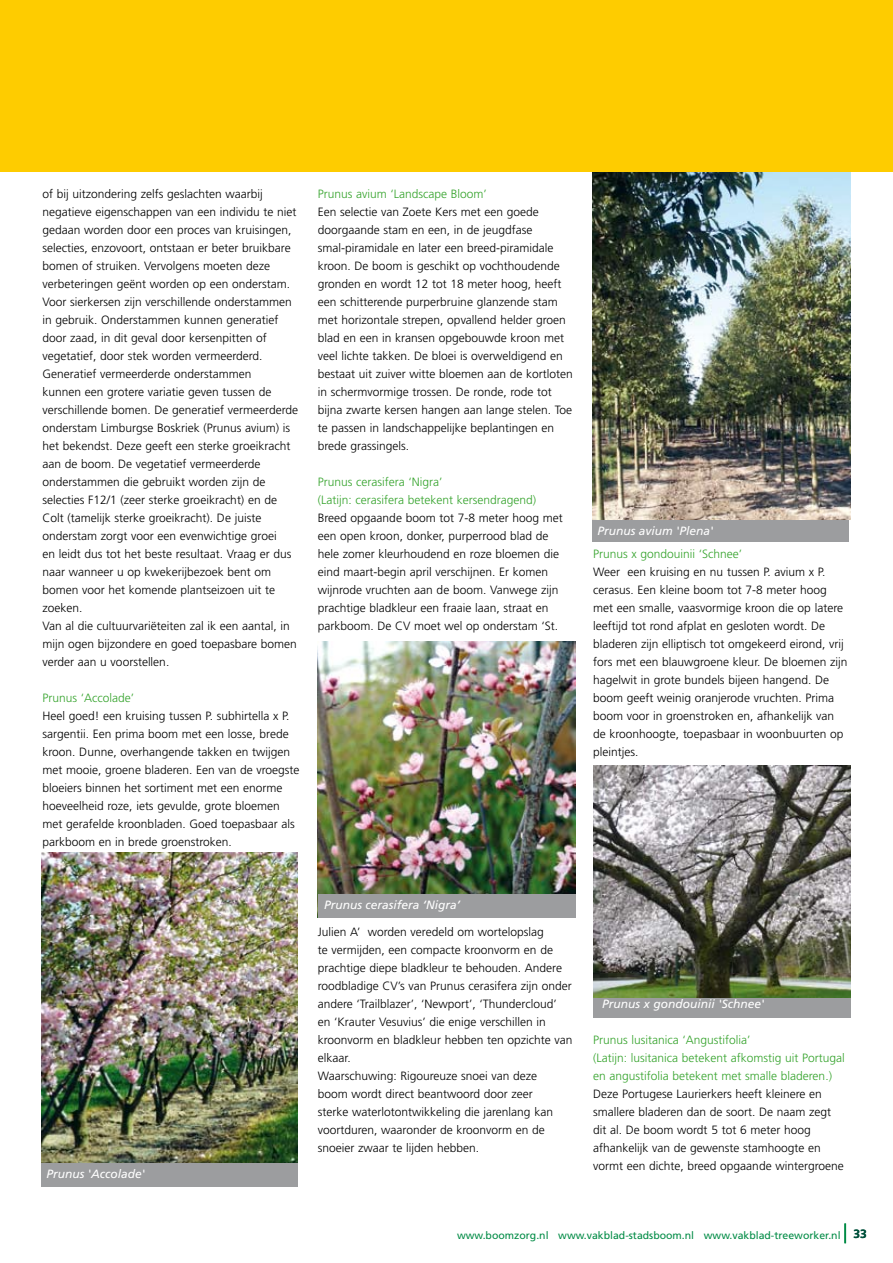
<style>
.page{position:relative;width:893px;height:1263px;background:#fff}
.page>*{position:absolute;margin:0;border:0;box-sizing:border-box;transform-origin:0 0}
.t1{font:300 12px/18px "Frutiger";color:#000}
.t2{font:300 12px/18px "Frutiger";color:#35a32c}
.t3{font:italic 12px "Frutiger";color:#fff}
.t4{font:10.5px "Frutiger";color:#008b45}
.s1{font-weight:700;font-size:12px;color:#00513c}
</style>
<div class="page">
<hr style="left:844px;top:1223px;width:2px;height:20px;background:#008b45">
<img style="left:593px;top:172px;width:257px;height:347px">
<div style="left:0;top:0;width:893px;height:172px;background:#fecc00"></div>
<img style="left:42px;top:853px;width:256px;height:310px">
<div style="left:42px;top:1163px;width:256px;height:23px;background:#9c9d9f"></div>
<div style="left:592px;top:520px;width:257px;height:21px;background:#9c9d9f"></div>
<img style="left:318px;top:641px;width:257px;height:253px">
<div style="left:318px;top:894px;width:257px;height:23px;background:#9c9d9f"></div>
<div style="left:593px;top:991px;width:257px;height:27px;background:#9c9d9f"></div>
<img style="left:593px;top:765px;width:257px;height:232px">
<p class="t1" style="left:43px;top:185px;width:257px">of bij uitzondering zelfs geslachten waarbij negatieve eigenschappen van een individu te niet gedaan worden door een proces van kruisingen, selecties, enzovoort, ontstaan er beter bruikbare bomen of struiken. Vervolgens moeten deze verbeteringen geënt worden op een onderstam.<br>Voor sierkersen zijn verschillende onderstammen in gebruik. Onderstammen kunnen generatief door zaad, in dit geval door kersenpitten of vegetatief, door stek worden vermeerderd.<br>Generatief vermeerderde onderstammen<br>kunnen een grotere variatie geven tussen de verschillende bomen. De generatief vermeerderde onderstam Limburgse Boskriek (Prunus avium) is het bekendst. Deze geeft een sterke groeikracht aan de boom. De vegetatief vermeerderde onderstammen die gebruikt worden zijn de selecties F12/1 (zeer sterke groeikracht) en de Colt (tamelijk sterke groeikracht). De juiste onderstam zorgt voor een evenwichtige groei<br>en leidt dus tot het beste resultaat. Vraag er dus naar wanneer u op kwekerijbezoek bent om bomen voor het komende plantseizoen uit te zoeken.<br>Van al die cultuurvariëteiten zal ik een aantal, in mijn ogen bijzondere en goed toepasbare bomen verder aan u voorstellen.</p>
<p class="t2" style="left:43px;top:689px;width:93px">Prunus ‘Accolade’</p>
<p class="t1" style="left:43px;top:707px;width:259px">Heel goed! een kruising tussen P. subhirtella x P. sargentii. Een prima boom met een losse, brede kroon. Dunne, overhangende takken en twijgen met mooie, groene bladeren. Een van de vroegste bloeiers binnen het sortiment met een enorme hoeveelheid roze, iets gevulde, grote bloemen met gerafelde kroonbladen. Goed toepasbaar als parkboom en in brede groenstroken.</p>
<p class="t2" style="left:318px;top:185px;width:171px">Prunus avium ‘Landscape Bloom’</p>
<p class="t1" style="left:318px;top:203px;width:257px">Een selectie van Zoete Kers met een goede doorgaande stam en een, in de jeugdfase smal-piramidale en later een breed-piramidale kroon. De boom is geschikt op vochthoudende gronden en wordt 12 tot 18 meter hoog, heeft een schitterende purperbruine glanzende stam met horizontale strepen, opvallend helder groen blad en een in kransen opgebouwde kroon met veel lichte takken. De bloei is overweldigend en bestaat uit zuiver witte bloemen aan de kortloten in schermvormige trossen. De ronde, rode tot bijna zwarte kersen hangen aan lange stelen. Toe te passen in landschappelijke beplantingen en brede grassingels.</p>
<p class="t2" style="left:318px;top:473px;width:220px">Prunus cerasifera ‘Nigra’<br>(Latijn: cerasifera betekent kersendragend)</p>
<p class="t1" style="left:318px;top:509px;width:246px">Breed opgaande boom tot 7-8 meter hoog met een open kroon, donker, purperrood blad de hele zomer kleurhoudend en roze bloemen die eind maart-begin april verschijnen. Er komen wijnrode vruchten aan de boom. Vanwege zijn prachtige bladkleur een fraaie laan, straat en parkboom. De CV moet wel op onderstam ‘St.</p>
<p class="t3" style="left:47px;top:1167px;width:100px">Prunus 'Accolade'</p>
<p class="t3" style="left:324px;top:898px;width:138px">Prunus cerasifera ‘Nigra’</p>
<p class="t1" style="left:318px;top:923px;width:256px">Julien A’ worden veredeld om wortelopslag<br>te vermijden, een compacte kroonvorm en de prachtige diepe bladkleur te behouden. Andere roodbladige CV’s van Prunus cerasifera zijn onder andere ‘Trailblazer’, ‘Newport’, ‘Thundercloud’ en ‘Krauter Vesuvius’ die enige verschillen in kroonvorm en bladkleur hebben ten opzichte van elkaar.<br>Waarschuwing: Rigoureuze snoei van deze<br>boom wordt direct beantwoord door zeer<br>sterke waterlotontwikkeling die jarenlang kan voortduren, waaronder de kroonvorm en de snoeier zwaar te lijden hebben.</p>
<p class="t3" style="left:598px;top:524px;width:118px">Prunus avium 'Plena'</p>
<p class="t2" style="left:593px;top:545px;width:151px">Prunus x gondouinii ‘Schnee’</p>
<p class="t1" style="left:593px;top:563px;width:256px">Weer een kruising en nu tussen P. avium x P. cerasus. Een kleine boom tot 7-8 meter hoog met een smalle, vaasvormige kroon die op latere leeftijd tot rond afplat en gesloten wordt. De bladeren zijn elliptisch tot omgekeerd eirond, vrij fors met een blauwgroene kleur. De bloemen zijn hagelwit in grote bundels bijeen hangend. De boom geeft weinig oranjerode vruchten. Prima boom voor in groenstroken en, afhankelijk van de kroonhoogte, toepasbaar in woonbuurten op pleintjes.</p>
<p class="t3" style="left:602px;top:997px;width:164px">Prunus x gondouinii 'Schnee'</p>
<p class="t2" style="left:593px;top:1031px;width:253px">Prunus lusitanica ‘Angustifolia’<br>(Latijn: lusitanica betekent afkomstig uit Portugal en angustifolia betekent met smalle bladeren.)</p>
<p class="t1" style="left:593px;top:1085px;width:252px">Deze Portugese Laurierkers heeft kleinere en smallere bladeren dan de soort. De naam zegt dit al. De boom wordt 5 tot 6 meter hoog afhankelijk van de gewenste stamhoogte en vormt een dichte, breed opgaande wintergroene</p>
<p class="t4" style="left:457px;top:1229px;width:411px">www.boomzorg.nl www.vakblad-stadsboom.nl www.vakblad-treeworker.nl <span class="s1">33</span></p>
</div>
